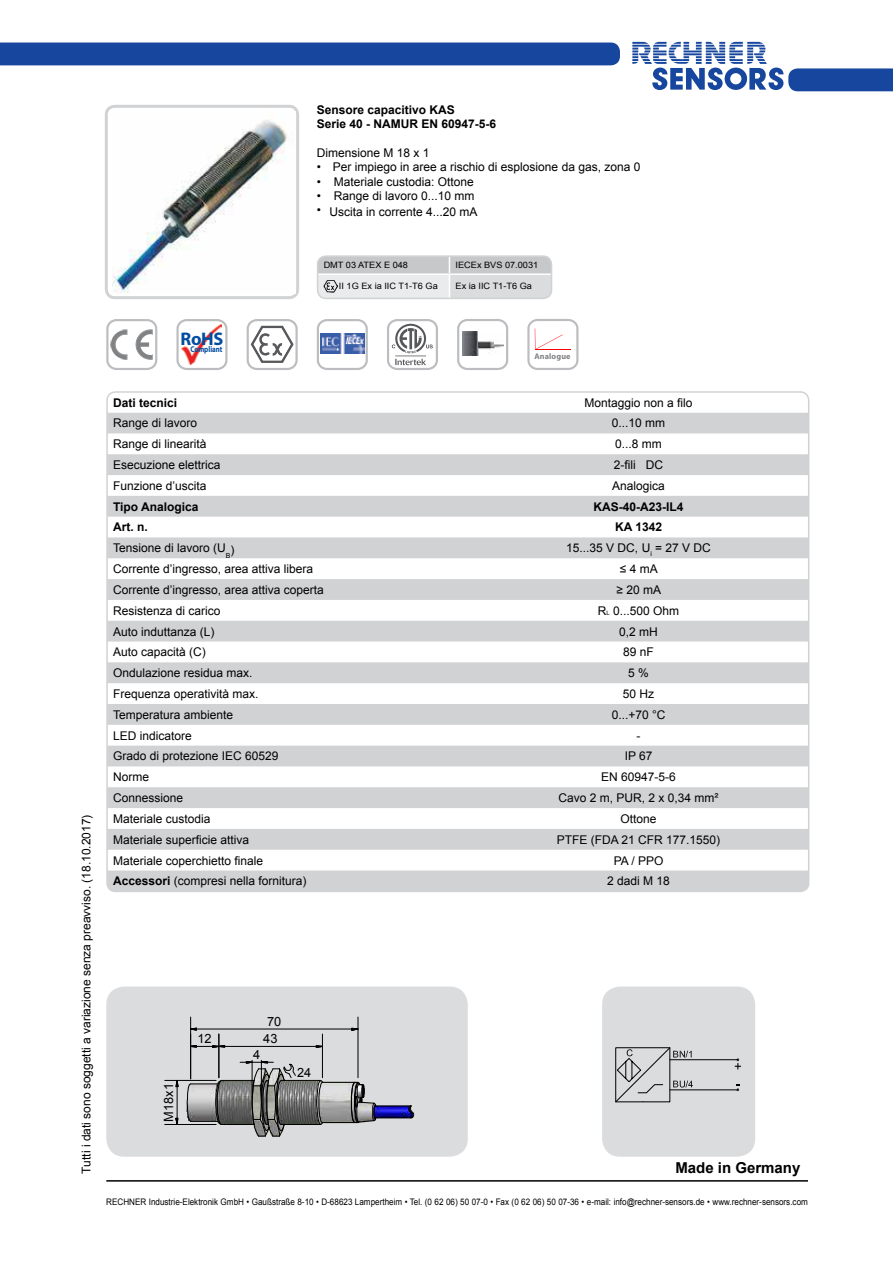
<style>
.page{position:relative;width:893px;height:1263px;background:#fff}
.page>*{position:absolute;margin:0;border:0;box-sizing:border-box;transform-origin:0 0}
.t1{font:700 18.3px "Myriad Pro";color:#034da1}
.t2{font:700 15px "Arial";color:#000}
.t3{font:12.75px "Arial";letter-spacing:-.01em;color:#000}
.t4{font:12px "Arial";color:#000}
.t5{font:700 12px/14.4px "Arial";color:#000}
.t6{font:9px "Arial";color:#000;scale:.9 1}
.t7{font:8.7px "Arial";color:#000;scale:1.05 1}
.t8{font:700 8.4px "Myriad Pro";color:#034da1;scale:.82 1}
.t9{font:700 8.1px "Myriad Pro";letter-spacing:.02em;color:#808284}
.t10{font:7.05px "Arial";color:#000}
.s1{font-size:6px}
.s2{font-weight:700}
</style>
<div class="page">
<hr style="left:106px;top:1180px;width:702px;height:1px;background:#000">
<svg style="left:632px;top:42px;width:261px;height:49px"></svg>
<div style="left:0;top:43px;width:620px;height:22px;background:#16469d"></div>
<div style="left:105px;top:105px;width:194px;height:194px;border:3px solid #d1d2d4;border-radius:9px"></div>
<div style="left:602px;top:986px;width:153px;height:171px;background:#dbdcde;border-radius:18px"></div>
<div style="left:106px;top:986px;width:362px;height:171px;background:#dbdcde;border-radius:18px"></div>
<svg style="left:737px;top:1084px;width:3px;height:7px"></svg>
<svg style="left:735px;top:1058px;width:6px;height:11px"></svg>
<hr style="left:670px;top:1089px;width:68px;height:1px;background:#000">
<hr style="left:670px;top:1059px;width:68px;height:1px;background:#000">
<svg style="left:615px;top:1047px;width:78px;height:56px"></svg>
<svg style="left:318px;top:258px;width:233px;height:40px;background:#d8d9db"></svg>
<div style="left:317px;top:255px;width:235px;height:44px;border:2px solid #d1d2d4;border-radius:9px"></div>
<img style="left:323px;top:280px;width:14px;height:12px">
<div style="left:106px;top:319px;width:51px;height:51px;border:2px solid #bbbdc0;border-radius:9px"></div>
<svg style="left:111px;top:330px;width:41px;height:30px"></svg>
<div style="left:176px;top:319px;width:51px;height:51px;border:2px solid #bbbdc0;border-radius:9px"></div>
<img style="left:181px;top:325px;width:40px;height:40px">
<div style="left:387px;top:319px;width:51px;height:51px;border:2px solid #bbbdc0;border-radius:9px"></div>
<svg style="left:392px;top:324px;width:41px;height:41px"></svg>
<div style="left:317px;top:319px;width:51px;height:51px;border:2px solid #bbbdc0;border-radius:9px"></div>
<img style="left:321px;top:334px;width:43px;height:19px">
<div style="left:247px;top:319px;width:51px;height:51px;border:2px solid #bbbdc0;border-radius:9px"></div>
<svg style="left:251px;top:326px;width:43px;height:37px"></svg>
<div style="left:457px;top:319px;width:51px;height:51px;border:2px solid #bbbdc0;border-radius:9px"></div>
<img style="left:462px;top:331px;width:41px;height:25px">
<svg style="left:527px;top:319px;width:51px;height:51px"></svg>
<div style="left:535px;top:353px;width:35px;height:7px;background:#fff"></div>
<img style="left:113px;top:120px;width:174px;height:173px">
<img style="left:191px;top:1070px;width:217px;height:54px">
<svg style="left:316px;top:1080px;width:8px;height:45px"></svg>
<hr style="left:281px;top:1124px;width:39px;height:1px;background:#000">
<hr style="left:221px;top:1124px;width:33px;height:1px;background:#000">
<hr style="left:281px;top:1080px;width:39px;height:1px;background:#000">
<hr style="left:221px;top:1080px;width:33px;height:1px;background:#000">
<hr style="left:322px;top:1122px;width:33px;height:1px;background:#000">
<hr style="left:322px;top:1082px;width:33px;height:1px;background:#000">
<svg style="left:186px;top:1079px;width:36px;height:46px"></svg>
<hr style="left:375px;top:1105px;width:36px;height:1px;background:#000">
<hr style="left:375px;top:1117px;width:36px;height:1px;background:#000">
<svg style="left:408px;top:1105px;width:6px;height:14px"></svg>
<svg style="left:351px;top:1081px;width:26px;height:42px"></svg>
<svg style="left:240px;top:1060px;width:56px;height:77px"></svg>
<hr style="left:261px;top:1060px;width:1px;height:38px;background:#000">
<hr style="left:252px;top:1060px;width:1px;height:38px;background:#000">
<svg style="left:175px;top:1117px;width:4px;height:7px"></svg>
<svg style="left:175px;top:1079px;width:4px;height:20px"></svg>
<hr style="left:177px;top:1086px;width:1px;height:32px;background:#000">
<hr style="left:165px;top:1124px;width:51px;height:1px;background:#000">
<hr style="left:165px;top:1080px;width:51px;height:1px;background:#000">
<svg style="left:191px;top:1045px;width:35px;height:3px"></svg>
<svg style="left:315px;top:1045px;width:7px;height:3px"></svg>
<hr style="left:225px;top:1046px;width:91px;height:1px;background:#000">
<hr style="left:322px;top:1034px;width:1px;height:44px;background:#000">
<hr style="left:218px;top:1034px;width:1px;height:44px;background:#000">
<svg style="left:191px;top:1027px;width:6px;height:4px"></svg>
<svg style="left:351px;top:1027px;width:7px;height:4px"></svg>
<hr style="left:196px;top:1029px;width:156px;height:1px;background:#000">
<hr style="left:358px;top:1017px;width:1px;height:61px;background:#000">
<hr style="left:190px;top:1017px;width:1px;height:62px;background:#000">
<svg style="left:109px;top:413px;width:700px;height:478px;fill:#d5d6d8"></svg>
<div style="left:106px;top:391px;width:703px;height:501px;border:2px solid #d1d2d4;border-radius:9px"></div>
<p class="t5" style="left:317px;top:103px;width:181px">Sensore capacitivo KAS<br>Serie 40 - NAMUR EN 60947-5-6</p>
<p class="t4" style="left:317px;top:148px;width:114px">Dimensione M 18 x 1</p>
<p class="t4" style="left:317px;top:159px;width:325px">• Per impiego in aree a rischio di esplosione da gas, zona 0</p>
<p class="t4" style="left:317px;top:173px;width:159px">• Materiale custodia: Ottone</p>
<p class="t4" style="left:317px;top:188px;width:159px">• Range di lavoro 0...10 mm</p>
<p class="t4" style="left:317px;top:204px;width:162px">• Uscita in corrente 4...20 mA</p>
<p class="t7" style="left:324px;top:262px;width:82px">DMT 03 ATEX E 048</p>
<p class="t7" style="left:456px;top:262px;width:80px">IECEx BVS 07.0031</p>
<p class="t7" style="left:339px;top:283px;width:96px">II 1G Ex ia IIC T1-T6 Ga</p>
<p class="t7" style="left:456px;top:283px;width:74px">Ex ia IIC T1-T6 Ga</p>
<h1 class="t1" style="left:181px;top:332px;width:44px">RoHS</h1>
<p class="t8" style="left:190px;top:346px;width:41px">Compliant</p>
<p class="t9" style="left:534px;top:353px;width:38px">Analogue</p>
<p class="t4" style="left:82px;top:1174px;width:361px;rotate:-90deg">Tutti i dati sono soggetti a variazione senza preavviso. (18.10.2017)</p>
<p class="t5" style="left:113px;top:396px;width:66px">Dati tecnici</p>
<p class="t4" style="left:585px;top:395px;width:110px">Montaggio non a filo</p>
<p class="t4" style="left:113px;top:415px;width:86px">Range di lavoro</p>
<p class="t4" style="left:612px;top:419px;width:55px">0...10 mm</p>
<p class="t4" style="left:113px;top:436px;width:95px">Range di linearità</p>
<p class="t4" style="left:615px;top:439px;width:48px">0...8 mm</p>
<p class="t4" style="left:113px;top:460px;width:109px">Esecuzione elettrica</p>
<p class="t4" style="left:614px;top:457px;width:51px">2-fili DC</p>
<p class="t4" style="left:113px;top:481px;width:95px">Funzione d’uscita</p>
<p class="t4" style="left:612px;top:481px;width:54px">Analogica</p>
<p class="t5" style="left:113px;top:500px;width:87px">Tipo Analogica</p>
<p class="t5" style="left:594px;top:500px;width:92px">KAS-40-A23-IL4</p>
<p class="t5" style="left:113px;top:521px;width:36px">Art. n.</p>
<p class="t5" style="left:615px;top:521px;width:48px">KA 1342</p>
<p class="t4" style="left:113px;top:544px;width:114px">Tensione di lavoro (U</p>
<p class="t10" style="left:226px;top:553px;width:10px">B<sup>)</sup></p>
<p class="t4" style="left:566px;top:543px;width:146px">15...35 V DC, U<sub>i</sub> = 27 V DC</p>
<p class="t4" style="left:113px;top:564px;width:202px">Corrente d’ingresso, area attiva libera</p>
<p class="t4" style="left:620px;top:561px;width:39px">≤ 4 mA</p>
<p class="t4" style="left:113px;top:585px;width:212px">Corrente d’ingresso, area attiva coperta</p>
<p class="t4" style="left:617px;top:582px;width:46px">≥ 20 mA</p>
<p class="t4" style="left:113px;top:603px;width:109px">Resistenza di carico</p>
<p class="t4" style="left:598px;top:603px;width:83px">R<span class="s1">L</span> 0...500 Ohm</p>
<p class="t4" style="left:113px;top:627px;width:103px">Auto induttanza (L)</p>
<p class="t4" style="left:619px;top:627px;width:40px">0,2 mH</p>
<p class="t4" style="left:113px;top:644px;width:94px">Auto capacità (C)</p>
<p class="t4" style="left:623px;top:648px;width:32px">89 nF</p>
<p class="t4" style="left:113px;top:665px;width:141px">Ondulazione residua max.</p>
<p class="t4" style="left:628px;top:668px;width:22px">5 %</p>
<p class="t4" style="left:113px;top:686px;width:147px">Frequenza operatività max.</p>
<p class="t4" style="left:623px;top:689px;width:33px">50 Hz</p>
<p class="t4" style="left:113px;top:710px;width:122px">Temperatura ambiente</p>
<p class="t4" style="left:612px;top:710px;width:55px">0...+70 °C</p>
<p class="t4" style="left:113px;top:731px;width:80px">LED indicatore</p>
<p class="t4" style="left:637px;top:731px;width:5px">-</p>
<p class="t4" style="left:113px;top:752px;width:167px">Grado di protezione IEC 60529</p>
<p class="t4" style="left:625px;top:752px;width:29px">IP 67</p>
<p class="t4" style="left:113px;top:772px;width:37px">Norme</p>
<p class="t4" style="left:601px;top:772px;width:76px">EN 60947-5-6</p>
<p class="t4" style="left:113px;top:793px;width:72px">Connessione</p>
<p class="t4" style="left:559px;top:790px;width:162px">Cavo 2 m, PUR, 2 x 0,34 mm²</p>
<p class="t4" style="left:113px;top:814px;width:99px">Materiale custodia</p>
<p class="t4" style="left:621px;top:811px;width:38px">Ottone</p>
<p class="t4" style="left:113px;top:832px;width:138px">Materiale superficie attiva</p>
<p class="t4" style="left:557px;top:832px;width:165px">PTFE (FDA 21 CFR 177.1550)</p>
<p class="t4" style="left:113px;top:852px;width:152px">Materiale coperchietto finale</p>
<p class="t4" style="left:614px;top:852px;width:51px">PA / PPO</p>
<p class="t4" style="left:113px;top:877px;width:195px"><span class="s2">Accessori</span> (compresi nella fornitura)</p>
<p class="t4" style="left:607px;top:877px;width:64px">2 dadi M 18</p>
<p class="t3" style="left:267px;top:1013px;width:16px">70</p>
<p class="t3" style="left:198px;top:1030px;width:16px">12</p>
<p class="t3" style="left:263px;top:1030px;width:16px">43</p>
<p class="t3" style="left:160px;top:1122px;width:40px;rotate:-90deg">M18x1</p>
<p class="t3" style="left:253px;top:1046px;width:9px">4</p>
<p class="t3" style="left:297px;top:1064px;width:16px">24</p>
<p class="t2" style="left:675px;top:1162px;width:127px">Made in Germany</p>
<p class="t6" style="left:106px;top:1196px;width:781px">RECHNER Industrie-Elektronik GmbH • Gaußstraße 8-10 • D-68623 Lampertheim • Tel. (0 62 06) 50 07-0 • Fax (0 62 06) 50 07-36 • e-mail: info@rechner-sensors.de • www.rechner-sensors.com</p>
</div>
